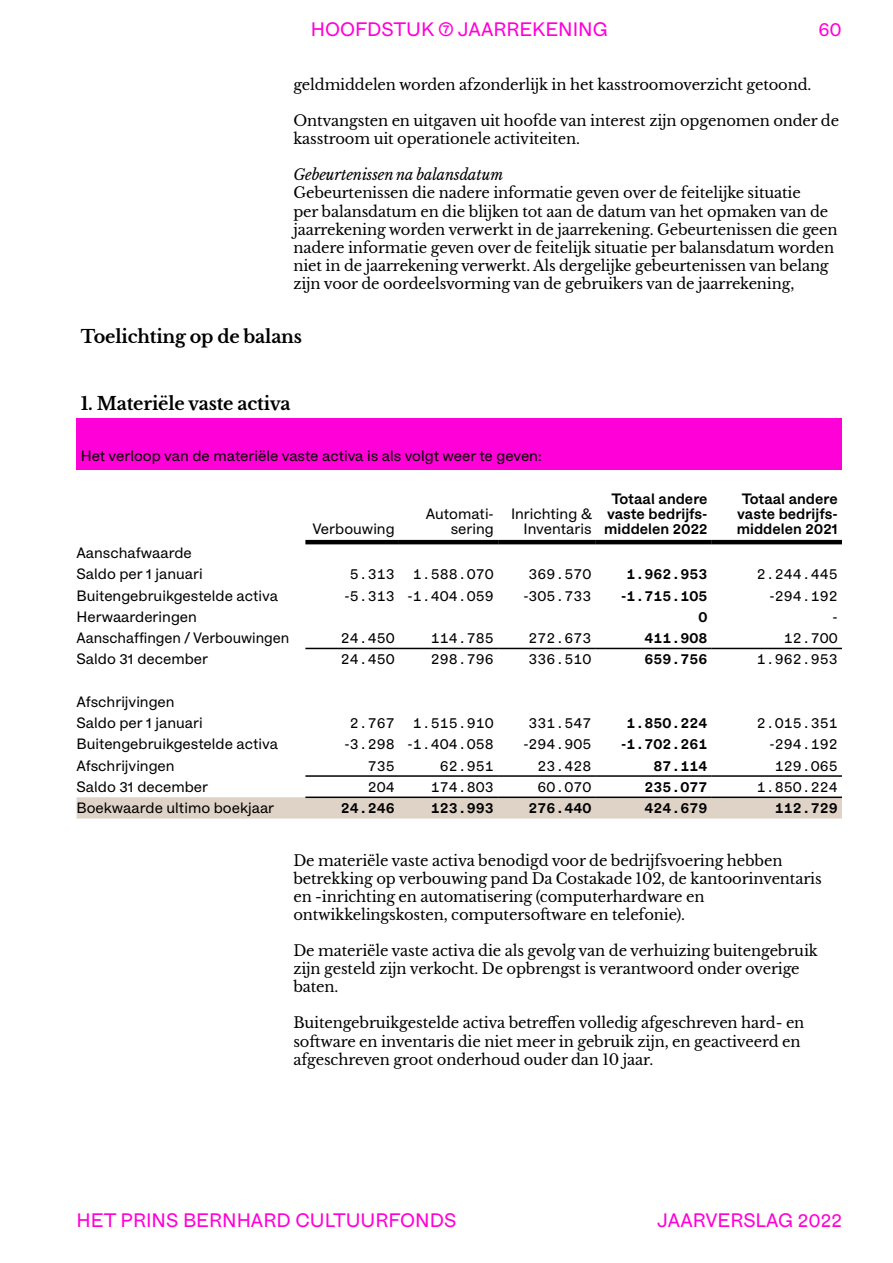
<style>
.page{position:relative;width:893px;height:1263px;background:#fff}
.page>*{position:absolute;margin:0;border:0;box-sizing:border-box;transform-origin:0 0}
.t1{font:19.5px "HAL Four Grotesk";color:#ff00d6}
.t2{font:19.5px "HAL Four Grotesk";color:#ff00d8}
.t3{font:700 18px "Libre Baskerville";letter-spacing:-.01em;color:#000}
.t4{font:15px/18px "Libre Baskerville";letter-spacing:-.01em;color:#000}
.t5{font:15px/15px "HAL Four Grotesk";color:#000;text-align:right}
.t6{font:600 15px/15px "HAL Four Grotesk";color:#000;text-align:center}
.t7{font:italic 15px "Libre Baskerville";letter-spacing:-.01em;color:#000}
</style>
<div class="page">
<div style="left:77px;top:419px;width:765px;height:51px;background:#ff00d8"></div>
<div style="left:77px;top:797px;width:765px;height:21px;background:#dfd3c7"></div>
<hr style="left:305px;top:648px;width:94px;height:1px;background:#000">
<hr style="left:399px;top:648px;width:99px;height:1px;background:#000">
<hr style="left:498px;top:648px;width:98px;height:1px;background:#000">
<hr style="left:596px;top:648px;width:116px;height:1px;background:#000">
<hr style="left:712px;top:648px;width:130px;height:1px;background:#000">
<hr style="left:305px;top:775px;width:94px;height:2px;background:#000">
<hr style="left:399px;top:775px;width:99px;height:2px;background:#000">
<hr style="left:498px;top:775px;width:98px;height:2px;background:#000">
<hr style="left:596px;top:775px;width:116px;height:2px;background:#000">
<hr style="left:712px;top:775px;width:130px;height:2px;background:#000">
<hr style="left:305px;top:796px;width:94px;height:2px;background:#000">
<hr style="left:399px;top:796px;width:99px;height:2px;background:#000">
<hr style="left:498px;top:796px;width:98px;height:2px;background:#000">
<hr style="left:596px;top:796px;width:116px;height:2px;background:#000">
<hr style="left:712px;top:796px;width:130px;height:2px;background:#000">
<hr style="left:305px;top:540px;width:94px;height:4px;background:#000">
<hr style="left:399px;top:540px;width:99px;height:4px;background:#000">
<hr style="left:498px;top:540px;width:98px;height:4px;background:#000">
<hr style="left:596px;top:540px;width:116px;height:4px;background:#000">
<hr style="left:712px;top:540px;width:130px;height:4px;background:#000">
<h1 class="t2" style="left:311px;top:16px;width:298px">HOOFDSTUK ⑦ JAARREKENING</h1>
<h1 class="t2" style="left:818px;top:16px;width:25px">60</h1>
<p class="t4" style="left:293px;top:76px;width:519px">geldmiddelen worden afzonderlijk in het kasstroomoverzicht getoond.</p>
<p class="t4" style="left:293px;top:112px;width:547px">Ontvangsten en uitgaven uit hoofde van interest zijn opgenomen onder de kasstroom uit operationele activiteiten.</p>
<p class="t7" style="left:293px;top:166px;width:211px">Gebeurtenissen na balansdatum</p>
<p class="t4" style="left:293px;top:184px;width:546px">Gebeurtenissen die nadere informatie geven over de feitelijke situatie<br>per balansdatum en die blijken tot aan de datum van het opmaken van de jaarrekening worden verwerkt in de jaarrekening. Gebeurtenissen die geen nadere informatie geven over de feitelijk situatie per balansdatum worden niet in de jaarrekening verwerkt. Als dergelijke gebeurtenissen van belang zijn voor de oordeelsvorming van de gebruikers van de jaarrekening,</p>
<p class="t3" style="left:81px;top:325px;width:223px">Toelichting op de balans</p>
<p class="t3" style="left:81px;top:393px;width:211px">1. Materiële vaste activa</p>
<p class="t5" style="left:81px;top:448px;width:462px">Het verloop van de materiële vaste activa is als volgt weer te geven:</p>
<p class="t5" style="left:312px;top:520px;width:84px">Verbouwing</p>
<p class="t5" style="left:426px;top:505px;width:70px">Automati&shy;sering</p>
<p class="t5" style="left:511px;top:505px;width:83px">Inrichting &amp;<br>Inventaris</p>
<p class="t6" style="left:604px;top:490px;width:105px">Totaal andere vaste bedrijfs&shy;middelen 2022</p>
<p class="t6" style="left:737px;top:490px;width:102px">Totaal andere vaste bedrijfs&shy;middelen 2021</p>
<p class="t5" style="left:77px;top:541px;width:128px;line-height:21.3px;text-align:left">Aanschafwaarde<br>Saldo per 1 januari</p>
<p class="t5" style="left:350px;top:566px;width:146px">5.313 1.588.070</p>
<p class="t5" style="left:529px;top:566px;width:64px">369.570</p>
<p class="t6" style="left:626px;top:566px;width:82px">1.962.953</p>
<p class="t5" style="left:757px;top:566px;width:82px">2.244.445</p>
<p class="t5" style="left:77px;top:587px;width:203px">Buitengebruikgestelde activa</p>
<p class="t5" style="left:344px;top:587px;width:151px">-5.313 -1.404.059</p>
<p class="t5" style="left:523px;top:587px;width:70px">-305.733</p>
<p class="t6" style="left:621px;top:587px;width:88px">-1.715.105</p>
<p class="t5" style="left:769px;top:587px;width:70px">-294.192</p>
<p class="t5" style="left:77px;top:608px;width:122px">Herwaarderingen</p>
<p class="t6" style="left:698px;top:608px;width:10px">0</p>
<p class="t5" style="left:832px;top:608px;width:7px">-</p>
<p class="t5" style="left:77px;top:630px;width:214px">Aanschaffingen / Verbouwingen</p>
<p class="t5" style="left:341px;top:630px;width:55px">24.450</p>
<p class="t5" style="left:431px;top:630px;width:64px">114.785</p>
<p class="t5" style="left:529px;top:630px;width:64px">272.673</p>
<p class="t6" style="left:644px;top:630px;width:64px">411.908</p>
<p class="t5" style="left:784px;top:630px;width:55px">12.700</p>
<p class="t5" style="left:77px;top:651px;width:133px">Saldo 31 december</p>
<p class="t5" style="left:341px;top:651px;width:55px">24.450</p>
<p class="t5" style="left:431px;top:651px;width:64px">298.796</p>
<p class="t5" style="left:529px;top:651px;width:64px">336.510</p>
<p class="t6" style="left:644px;top:651px;width:64px">659.756</p>
<p class="t5" style="left:757px;top:651px;width:82px">1.962.953</p>
<p class="t5" style="left:77px;top:690px;width:128px;line-height:21.3px;text-align:left">Afschrijvingen<br>Saldo per 1 januari</p>
<p class="t5" style="left:350px;top:715px;width:146px">2.767 1.515.910</p>
<p class="t5" style="left:529px;top:715px;width:64px">331.547</p>
<p class="t6" style="left:626px;top:715px;width:82px">1.850.224</p>
<p class="t5" style="left:757px;top:715px;width:82px">2.015.351</p>
<p class="t5" style="left:77px;top:736px;width:203px">Buitengebruikgestelde activa</p>
<p class="t5" style="left:344px;top:736px;width:151px">-3.298 -1.404.058</p>
<p class="t5" style="left:523px;top:736px;width:70px">-294.905</p>
<p class="t6" style="left:621px;top:736px;width:88px">-1.702.261</p>
<p class="t5" style="left:769px;top:736px;width:70px">-294.192</p>
<p class="t5" style="left:77px;top:757px;width:100px">Afschrijvingen</p>
<p class="t5" style="left:368px;top:757px;width:28px">735</p>
<p class="t5" style="left:440px;top:757px;width:55px">62.951</p>
<p class="t5" style="left:538px;top:757px;width:55px">23.428</p>
<p class="t6" style="left:653px;top:757px;width:55px">87.114</p>
<p class="t5" style="left:775px;top:757px;width:64px">129.065</p>
<p class="t5" style="left:77px;top:778px;width:133px">Saldo 31 december</p>
<p class="t5" style="left:368px;top:778px;width:28px">204</p>
<p class="t5" style="left:431px;top:778px;width:64px">174.803</p>
<p class="t5" style="left:538px;top:778px;width:55px">60.070</p>
<p class="t6" style="left:644px;top:778px;width:64px">235.077</p>
<p class="t5" style="left:757px;top:778px;width:82px">1.850.224</p>
<p class="t5" style="left:77px;top:800px;width:199px">Boekwaarde ultimo boekjaar</p>
<p class="t6" style="left:341px;top:800px;width:56px">24.246</p>
<p class="t6" style="left:431px;top:800px;width:64px">123.993</p>
<p class="t6" style="left:529px;top:800px;width:64px">276.440</p>
<p class="t6" style="left:644px;top:800px;width:64px">424.679</p>
<p class="t6" style="left:775px;top:800px;width:64px">112.729</p>
<p class="t4" style="left:293px;top:852px;width:530px">De materiële vaste activa benodigd voor de bedrijfsvoering hebben betrekking op verbouwing pand Da Costakade 102, de kantoorinventaris en -inrichting en automatisering (computerhardware en ontwikkelingskosten, computersoftware en telefonie).</p>
<p class="t4" style="left:293px;top:942px;width:526px">De materiële vaste activa die als gevolg van de verhuizing buitengebruik zijn gesteld zijn verkocht. De opbrengst is verantwoord onder overige baten.</p>
<p class="t4" style="left:293px;top:1014px;width:512px">Buitengebruikgestelde activa betreffen volledig afgeschreven hard- en software en inventaris die niet meer in gebruik zijn, en geactiveerd en afgeschreven groot onderhoud ouder dan 10 jaar.</p>
<h1 class="t1" style="left:77px;top:1206px;width:381px">HET PRINS BERNHARD CULTUURFONDS</h1>
<h1 class="t1" style="left:657px;top:1206px;width:186px">JAARVERSLAG 2022</h1>
</div>
